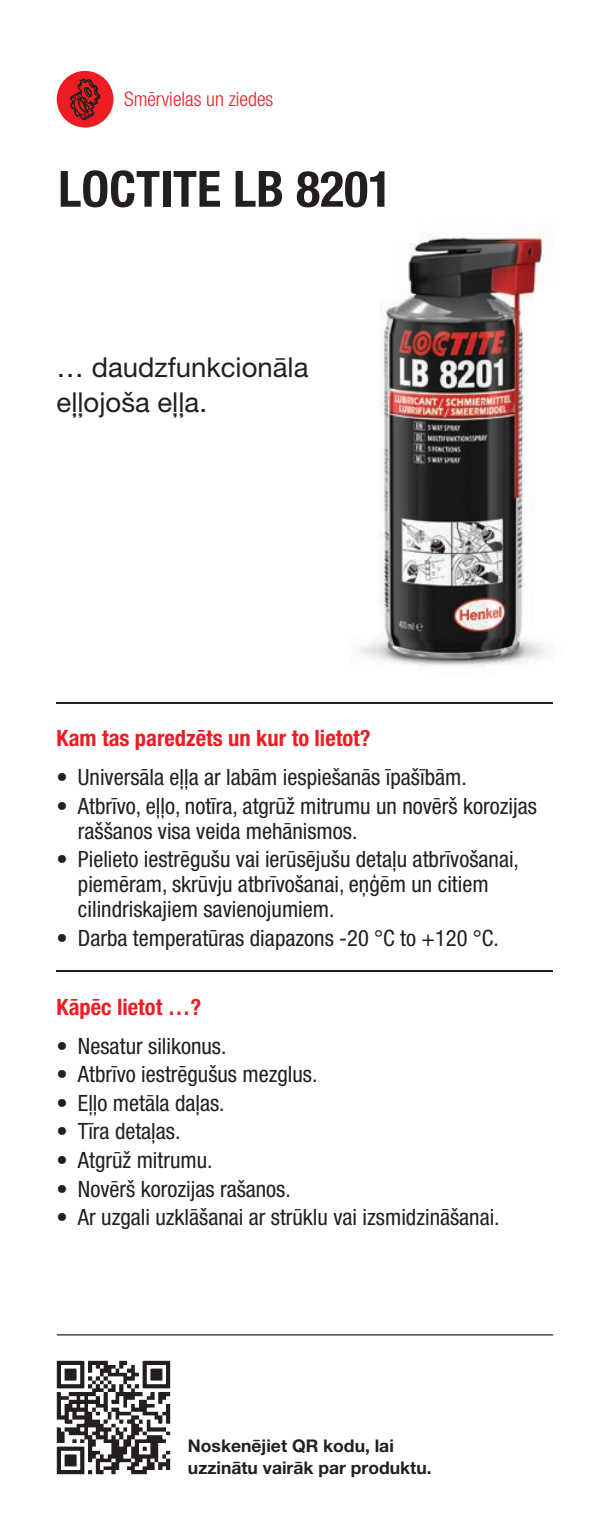
<style>
.page{position:relative;width:610px;height:1531px;background:#fff}
.page>*{position:absolute;margin:0;border:0;box-sizing:border-box;transform-origin:0 0}
.t1{font:700 condensed 50px "Helvetica Neue LT Pro";color:#231f20}
.t2{font:27.5px/35px "Helvetica Neue LT Pro";color:#231f20}
.t3{font:condensed 22.5px/25px "Helvetica Neue LT Pro";color:#231f20}
.t4{font:700 condensed 22.5px "Helvetica Neue LT Pro";color:#ee1d23}
.t5{font:300 condensed 20px "Helvetica Neue LT Pro";color:#ee1d23}
.t6{font:700 17.5px/22.5px "Helvetica Neue LT Pro";color:#231f20}
</style>
<div class="page">
<img style="left:56px;top:1360px;width:115px;height:115px">
<img style="left:360px;top:234px;width:186px;height:432px">
<hr style="left:57px;top:1334px;width:496px;height:1px;background:#231f20">
<hr style="left:57px;top:702px;width:496px;height:1px;background:#231f20">
<hr style="left:57px;top:971px;width:496px;height:1px;background:#231f20">
<div style="left:57px;top:71px;width:56px;height:57px;background:#ee1d23;border-radius:50%"></div>
<svg style="left:70px;top:78px;width:30px;height:42px"></svg>
<p class="t5" style="left:124px;top:88px;width:151px">Smērvielas un ziedes</p>
<h1 class="t1" style="left:58px;top:159px;width:335px">LOCTITE LB 8201</h1>
<p class="t2" style="left:57px;top:350px;width:253px">… daudzfunkcionāla eļļojoša eļļa.</p>
<p class="t4" style="left:57px;top:724px;width:315px">Kam tas paredzēts un kur to lietot?</p>
<p class="t3" style="left:57px;top:765px;width:411px">• Universāla eļļa ar labām iespiešanās īpašībām.</p>
<p class="t3" style="left:78px;top:793px;width:460px;text-indent:-21px">• Atbrīvo, eļļo, notīra, atgrūž mitrumu un novērš korozijas raššanos visa veida mehānismos.</p>
<p class="t3" style="left:78px;top:847px;width:442px;text-indent:-21px">• Pielieto iestrēgušu vai ierūsējušu detaļu atbrīvošanai, piemēram, skrūvju atbrīvošanai, eņģēm un citiem cilindriskajiem savienojumiem.</p>
<p class="t3" style="left:57px;top:925px;width:443px">• Darba temperatūras diapazons -20 °C to +120 °C.</p>
<p class="t4" style="left:57px;top:993px;width:146px">Kāpēc lietot …?</p>
<p class="t3" style="left:57px;top:1033px;width:171px">• Nesatur silikonus.</p>
<p class="t3" style="left:57px;top:1061px;width:262px">• Atbrīvo iestrēgušus mezglus.</p>
<p class="t3" style="left:57px;top:1090px;width:169px">• Eļļo metāla daļas.</p>
<p class="t3" style="left:57px;top:1119px;width:125px">• Tīra detaļas.</p>
<p class="t3" style="left:57px;top:1147px;width:157px">• Atgrūž mitrumu.</p>
<p class="t3" style="left:57px;top:1176px;width:235px">• Novērš korozijas rašanos.</p>
<p class="t3" style="left:57px;top:1204px;width:444px">• Ar uzgali uzklāšanai ar strūklu vai izsmidzināšanai.</p>
<p class="t6" style="left:188px;top:1434px;width:245px">Noskenējiet QR kodu, lai uzzinātu vairāk par produktu.</p>
</div>
